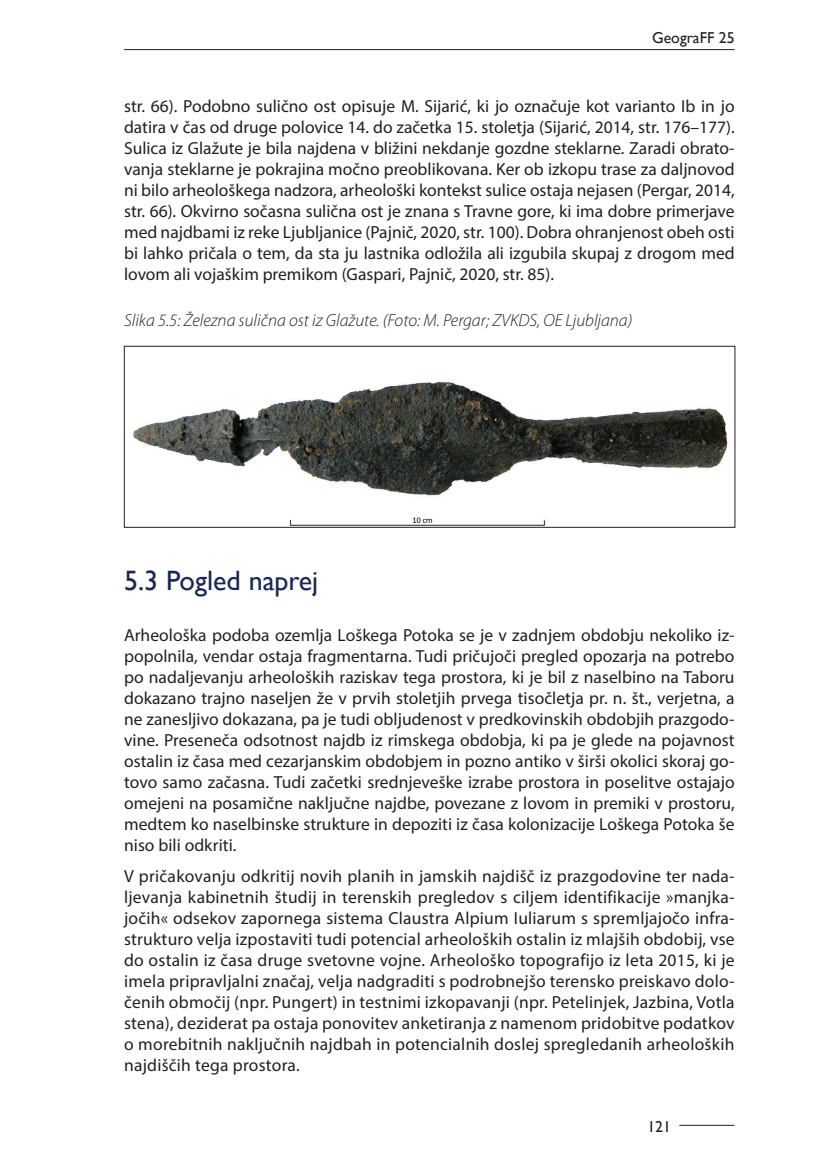
<style>
.page{position:relative;width:819px;height:1166px;background:#fff}
.page>*{position:absolute;margin:0;border:0;box-sizing:border-box;transform-origin:0 0}
.t1{font:28px "Gill Sans";color:#192954}
.t2{font:17.5px/21px "Myriad Pro";letter-spacing:.005em;color:#231f20;text-align:justify}
.t3{font:italic 300 17.5px "Myriad Pro";color:#231f20}
.t4{font:15.75px "Gill Sans";color:#231f20}
</style>
<div class="page">
<hr style="left:124px;top:49px;width:610px;height:1px;background:#231f20">
<hr style="left:679px;top:1125px;width:55px;height:1px;background:#231f20">
<img style="left:132px;top:381px;width:596px;height:144px">
<div style="left:124px;top:346px;width:611px;height:181px;border:1px solid #231f20"></div>
<p class="t4" style="left:652px;top:28px;width:84px">GeograFF 25</p>
<p class="t2" style="left:124px;top:96px;width:612px">str. 66). Podobno sulično ost opisuje M. Sijarić, ki jo označuje kot varianto Ib in jo datira v čas od druge polovice 14. do začetka 15. stoletja (Sijarić, 2014, str. 176–177).<br>Sulica iz Glažute je bila najdena v bližini nekdanje gozdne steklarne. Zaradi obrato&shy;vanja steklarne je pokrajina močno preoblikovana. Ker ob izkopu trase za daljnovod ni bilo arheološkega nadzora, arheološki kontekst sulice ostaja nejasen (Pergar, 2014, str. 66). Okvirno sočasna sulična ost je znana s Travne gore, ki ima dobre primerjave med najdbami iz reke Ljubljanice (Pajnič, 2020, str. 100). Dobra ohranjenost obeh osti bi lahko pričala o tem, da sta ju lastnika odložila ali izgubila skupaj z drogom med lovom ali vojaškim premikom (Gaspari, Pajnič, 2020, str. 85).</p>
<p class="t3" style="left:124px;top:310px;width:509px">Slika 5.5: Železna sulična ost iz Glažute. (Foto: M. Pergar; ZVKDS, OE Ljubljana)</p>
<h1 class="t1" style="left:124px;top:564px;width:196px">5.3 Pogled naprej</h1>
<p class="t2" style="left:124px;top:624px;width:612px">Arheološka podoba ozemlja Loškega Potoka se je v zadnjem obdobju nekoliko iz&shy;popolnila, vendar ostaja fragmentarna. Tudi pričujoči pregled opozarja na potrebo po nadaljevanju arheoloških raziskav tega prostora, ki je bil z naselbino na Taboru dokazano trajno naseljen že v prvih stoletjih prvega tisočletja pr. n. št., verjetna, a ne zanesljivo dokazana, pa je tudi obljudenost v predkovinskih obdobjih prazgodo&shy;vine. Preseneča odsotnost najdb iz rimskega obdobja, ki pa je glede na pojavnost ostalin iz časa med cezarjanskim obdobjem in pozno antiko v širši okolici skoraj go&shy;tovo samo začasna. Tudi začetki srednjeveške izrabe prostora in poselitve ostajajo omejeni na posamične naključne najdbe, povezane z lovom in premiki v prostoru, medtem ko naselbinske strukture in depoziti iz časa kolonizacije Loškega Potoka še niso bili odkriti.</p>
<p class="t2" style="left:124px;top:865px;width:612px">V pričakovanju odkritij novih planih in jamskih najdišč iz prazgodovine ter nada&shy;ljevanja kabinetnih študij in terenskih pregledov s ciljem identifikacije »manjka&shy;jočih« odsekov zapornega sistema Claustra Alpium Iuliarum s spremljajočo infra&shy;strukturo velja izpostaviti tudi potencial arheoloških ostalin iz mlajših obdobij, vse do ostalin iz časa druge svetovne vojne. Arheološko topografijo iz leta 2015, ki je imela pripravljalni značaj, velja nadgraditi s podrobnejšo terensko preiskavo dolo&shy;čenih območij (npr. Pungert) in testnimi izkopavanji (npr. Petelinjek, Jazbina, Votla stena), deziderat pa ostaja ponovitev anketiranja z namenom pridobitve podatkov o morebitnih naključnih najdbah in potencialnih doslej spregledanih arheoloških najdiščih tega prostora.</p>
<p class="t4" style="left:647px;top:1118px;width:25px">121</p>
</div>
